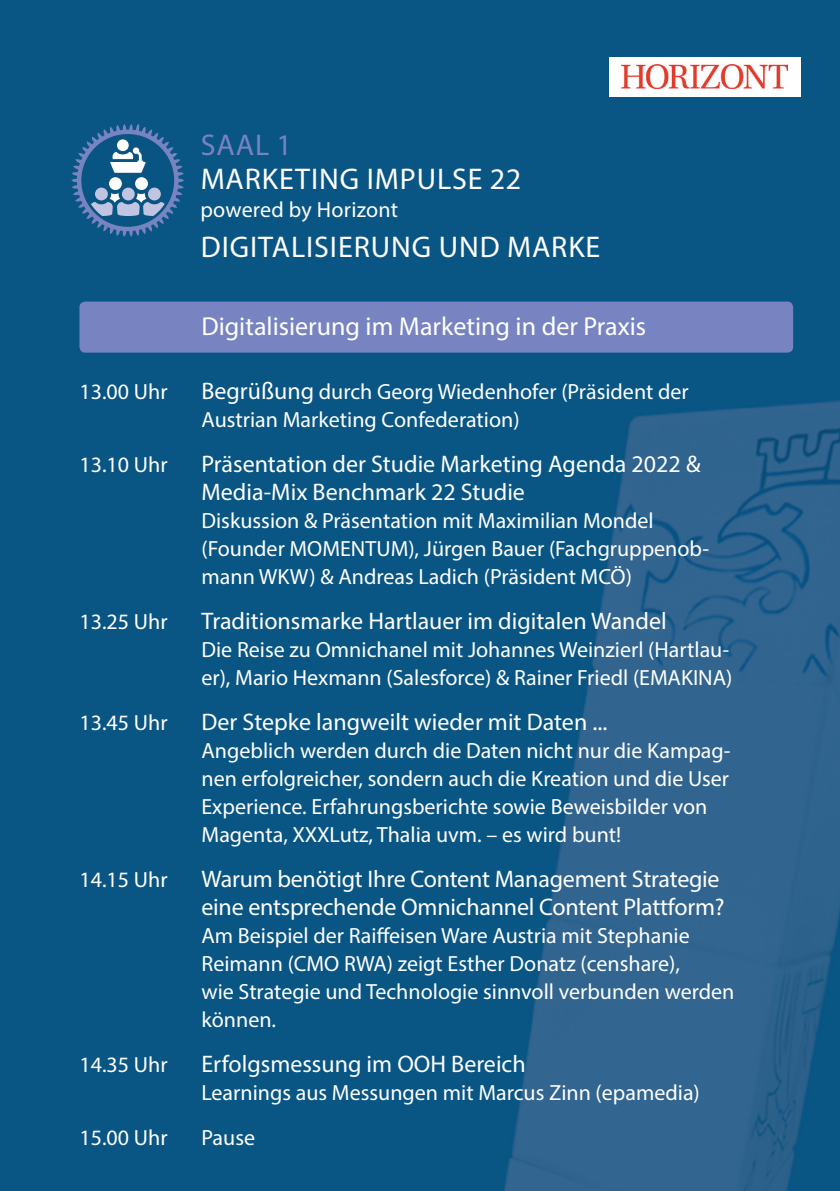
<style>
.page{position:relative;width:840px;height:1191px;background:#fff}
.page>*{position:absolute;margin:0;border:0;box-sizing:border-box;transform-origin:0 0}
.t1{font:30px "Myriad Pro";letter-spacing:.03em;color:#fff}
.t2{font:30px "Myriad Pro";color:#7884c1}
.t3{font:26px "Myriad Pro";color:#fff}
.t4{font:24px/28px "Myriad Pro";color:#fff}
.t5{font:22px/28px "Myriad Pro";color:#fff}
.s1{font-size:24px}
</style>
<div class="page">
<img style="left:0;top:0;width:839px;height:1191px">
<div style="left:79px;top:301px;width:713px;height:51px;background:#7884c1;border-radius:6px"></div>
<svg style="left:71px;top:109px;width:113px;height:208px;background:#2b6795"></svg>
<div style="left:77px;top:130px;width:101px;height:101px;border:6px solid #7884c1;border-radius:50%"></div>
<div style="left:81px;top:134px;width:93px;height:93px;border:3px solid #085482;border-radius:50%"></div>
<div style="left:608px;top:57px;width:191px;height:39px;background:#fff"></div>
<img style="left:621px;top:64px;width:166px;height:25px">
<h1 class="t2" style="left:201px;top:127px;width:93px">SAAL 1</h1>
<h1 class="t1" style="left:201px;top:161px;width:321px">MARKETING IMPULSE 22</h1>
<p class="t5" style="left:200px;top:195px;width:199px">powered by Horizont</p>
<h1 class="t1" style="left:201px;top:229px;width:401px">DIGITALISIERUNG UND MARKE</h1>
<p class="t3" style="left:201px;top:310px;width:446px">Digitalisierung im Marketing in der Praxis</p>
<p class="t5" style="left:79px;top:377px;width:89px">13.00 Uhr</p>
<p class="t5" style="left:201px;top:377px;width:488px"><span class="s1">Begrüßung</span> durch Georg Wiedenhofer (Präsident der<br>Austrian Marketing Confederation)</p>
<p class="t5" style="left:79px;top:450px;width:89px">13.10 Uhr</p>
<p class="t4" style="left:201px;top:450px;width:500px">Präsentation der Studie Marketing Agenda 2022 &amp;<br>Media-Mix Benchmark 22 Studie</p>
<p class="t5" style="left:201px;top:506px;width:509px">Diskussion &amp; Präsentation mit Maximilian Mondel (Founder MOMENTUM), Jürgen Bauer (Fachgruppenob&shy;mann WKW) &amp; Andreas Ladich (Präsident MCÖ)</p>
<p class="t5" style="left:79px;top:607px;width:89px">13.25 Uhr</p>
<p class="t4" style="left:201px;top:607px;width:466px">Traditionsmarke Hartlauer im digitalen Wandel</p>
<p class="t5" style="left:201px;top:635px;width:532px">Die Reise zu Omnichanel mit Johannes Weinzierl (Hartlau&shy;er), Mario Hexmann (Salesforce) &amp; Rainer Friedl (EMAKINA)</p>
<p class="t5" style="left:79px;top:708px;width:89px">13.45 Uhr</p>
<p class="t4" style="left:201px;top:708px;width:407px">Der Stepke langweilt wieder mit Daten ...</p>
<p class="t5" style="left:201px;top:736px;width:530px">Angeblich werden durch die Daten nicht nur die Kampag&shy;nen erfolgreicher, sondern auch die Kreation und die User Experience. Erfahrungsberichte sowie Beweisbilder von Magenta, XXXLutz, Thalia uvm. – es wird bunt!</p>
<p class="t5" style="left:79px;top:865px;width:89px">14.15 Uhr</p>
<p class="t4" style="left:201px;top:865px;width:524px">Warum benötigt Ihre Content Management Strategie eine entsprechende Omnichannel Content Plattform?</p>
<p class="t5" style="left:201px;top:921px;width:534px">Am Beispiel der Raiffeisen Ware Austria mit Stephanie Reimann (CMO RWA) zeigt Esther Donatz (censhare),<br>wie Strategie und Technologie sinnvoll verbunden werden können.</p>
<p class="t5" style="left:79px;top:1050px;width:89px">14.35 Uhr</p>
<p class="t4" style="left:201px;top:1050px;width:325px">Erfolgsmessung im OOH Bereich</p>
<p class="t5" style="left:201px;top:1078px;width:499px">Learnings aus Messungen mit Marcus Zinn (epamedia)</p>
<p class="t5" style="left:79px;top:1123px;width:89px">15.00 Uhr</p>
<p class="t5" style="left:201px;top:1123px;width:55px">Pause</p>
</div>
